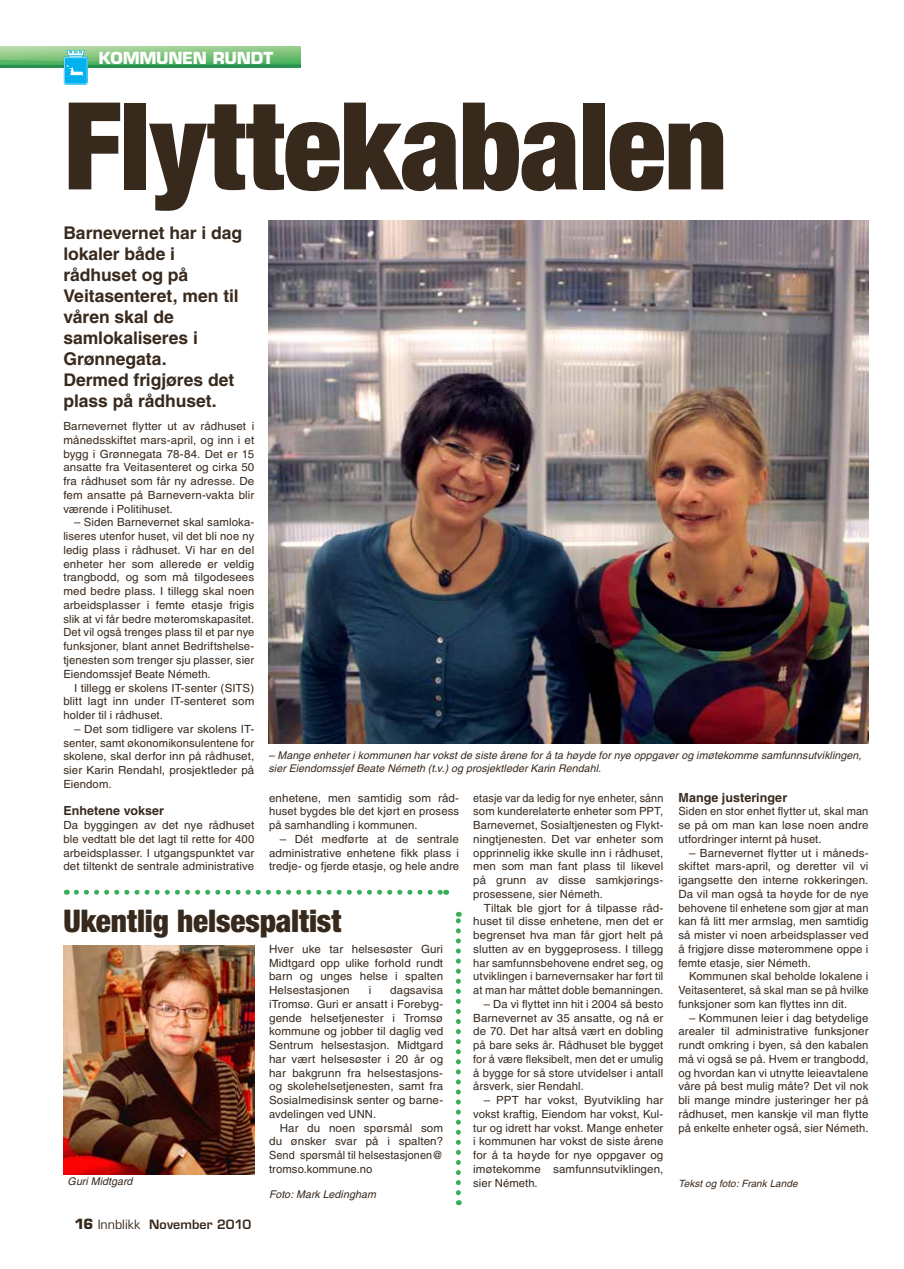
<style>
.page{position:relative;width:904px;height:1269px;background:#fff}
.page>*{position:absolute;margin:0;border:0;box-sizing:border-box;transform-origin:0 0}
.t1{font:900 condensed 121.5px "Helvetica Neue";letter-spacing:-.01em;color:#38291d}
.t2{font:900 condensed 31.25px "Helvetica Neue";letter-spacing:-.005em;color:#38291d}
.t3{font:700 17.5px/21px "Helvetica";color:#38291d}
.t4{font:700 16.25px "Eurostile";letter-spacing:-.02em;color:#fff}
.t5{font:700 12.5px "Helvetica";letter-spacing:.005em;color:#38291d}
.t6{font:600 12.5px "Eurostile";letter-spacing:.005em;color:#38291d}
.t7{font:11.25px/13.8px "Helvetica";letter-spacing:.01em;color:#38291d;text-align:justify}
.t8{font:11.25px/13.8px "Helvetica";letter-spacing:.01em;color:#38291d;text-align:justify;scale:.96 1}
.t9{font:italic 10.62px/12.8px "Helvetica";letter-spacing:.005em;color:#38291d}
.t10{font:italic 10px "Helvetica";letter-spacing:.005em;color:#38291d}
.s1{font-weight:700;font-size:13.75px}
.s2{font-weight:400}
</style>
<div class="page">
<svg style="left:76px;top:889px;width:370px;height:5px"></svg>
<svg style="left:456px;top:911px;width:5px;height:281px"></svg>
<img style="left:268px;top:220px;width:600px;height:524px">
<img style="left:64px;top:945px;width:190px;height:229px">
<div style="left:0;top:46px;width:301px;height:22px;background:linear-gradient(to right,#b4daa8,#93cb8a)"></div>
<svg style="left:0;top:50px;width:301px;height:35px"></svg>
<h3 class="t4" style="left:99px;top:47px;width:28px">KOMMUN</h3>
<h3 class="t4" style="left:182px;top:47px;width:92px">EN RUNDT</h3>
<h1 class="t1" style="left:63px;top:71px;width:665px">Flyttekabalen</h1>
<h3 class="t3" style="left:63px;top:222px;width:180px">Barnevernet har i dag lokaler både i rådhuset og på<br>Veitasenteret, men til våren skal de samlokaliseres i<br>Grønnegata.<br>Dermed frigjøres det plass på rådhuset.</h3>
<p class="t7" style="left:63px;top:419px;width:192px">Barnevernet flytter ut av rådhuset i månedsskiftet mars-april, og inn i et bygg i Grønnegata 78-84. Det er 15 ansatte fra Veitasenteret og cirka 50 fra rådhuset som får ny adresse. De fem ansatte på Barnevern-vakta blir værende i Politihuset.</p>
<p class="t7" style="left:63px;top:515px;width:192px;text-indent:11px">– Siden Barnevernet skal samloka&shy;liseres utenfor huset, vil det bli noe ny ledig plass i rådhuset. Vi har en del enheter her som allerede er veldig trangbodd, og som må tilgodesees med bedre plass. I tillegg skal noen arbeidsplasser i femte etasje frigis slik at vi får bedre møteromskapasitet.<br>Det vil også trenges plass til et par nye funksjoner, blant annet Bedriftshelse&shy;tjenesten som trenger sju plasser, sier Eiendomssjef Beate Németh.</p>
<p class="t7" style="left:63px;top:680px;width:192px;text-indent:11px">I tillegg er skolens IT-senter (SITS) blitt lagt inn under IT-senteret som holder til i rådhuset.</p>
<p class="t7" style="left:63px;top:722px;width:192px;text-indent:11px">– Det som tidligere var skolens IT&shy;senter, samt økonomikonsulentene for skolene, skal derfor inn på rådhuset, sier Karin Rendahl, prosjektleder på Eiendom.</p>
<p class="t5" style="left:63px;top:803px;width:102px">Enhetene vokser</p>
<p class="t7" style="left:63px;top:818px;width:192px">Da byggingen av det nye rådhuset ble vedtatt ble det lagt til rette for 400 arbeidsplasser. I utgangspunktet var det tiltenkt de sentrale administrative</p>
<h2 class="t2" style="left:63px;top:901px;width:279px">Ukentlig helsespaltist</h2>
<p class="t7" style="left:269px;top:942px;width:176px">Hver uke tar helsesøster Guri Midtgard opp ulike forhold rundt barn og unges helse i spalten Helsestasjonen</p>
<p class="t9" style="left:268px;top:749px;width:594px">– Mange enheter i kommunen har vokst de siste årene for å ta høyde for nye oppgaver og imøtekomme samfunnsutviklingen, sier Eiendomssjef Beate Németh (t.v.) og prosjektleder Karin Rendahl.</p>
<p class="t5" style="left:678px;top:789px;width:110px">Mange justeringer</p>
<p class="t7" style="left:678px;top:804px;width:192px">Siden en stor enhet flytter ut, skal man se på om man kan løse noen andre utfordringer internt på huset.</p>
<p class="t7" style="left:678px;top:845px;width:192px;text-indent:11px">– Barnevernet flytter ut i måneds&shy;skiftet mars-april, og deretter vil vi igangsette den interne rokkeringen.<br>Da vil man også ta høyde for de nye behovene til enhetene som gjør at man kan få litt mer armslag, men samtidig så mister vi noen arbeidsplasser ved å frigjøre disse møterommene oppe i femte etasje, sier Németh.</p>
<p class="t7" style="left:678px;top:969px;width:192px;text-indent:11px">Kommunen skal beholde lokalene i Veitasenteret, så skal man se på hvilke funksjoner som kan flyttes inn dit.</p>
<p class="t7" style="left:678px;top:1010px;width:192px;text-indent:11px">– Kommunen leier i dag betydelige arealer til administrative funksjoner rundt omkring i byen, så den kabalen må vi også se på. Hvem er trangbodd, og hvordan kan vi utnytte leieavtalene våre på best mulig måte? Det vil nok bli mange mindre justeringer her på rådhuset, men kanskje vil man flytte på enkelte enheter også, sier Németh.</p>
<p class="t7" style="left:269px;top:790px;width:191px">enhetene, men samtidig som råd&shy;huset bygdes ble det kjørt en prosess på samhandling i kommunen.</p>
<p class="t7" style="left:269px;top:832px;width:191px;text-indent:11px">– Dét medførte at de sentrale administrative enhetene fikk plass i tredje- og fjerde etasje, og hele andre</p>
<p class="t8" style="left:473px;top:790px;width:199px">etasje var da ledig for nye enheter, sånn som kunderelaterte enheter som PPT, Barnevernet, Sosialtjenesten og Flykt&shy;ningtjenesten. Det var enheter som opprinnelig ikke skulle inn i rådhuset, men som man fant plass til likevel på grunn av disse samkjørings&shy;prosessene, sier Németh.</p>
<p class="t7" style="left:473px;top:900px;width:192px;text-indent:11px">Tiltak ble gjort for å tilpasse råd&shy;huset til disse enhetene, men det er begrenset hva man får gjort helt på slutten av en byggeprosess. I tillegg har samfunnsbehovene endret seg, og utviklingen i barnevernsaker har ført til at man har måttet doble bemanningen.</p>
<p class="t7" style="left:473px;top:997px;width:192px;text-indent:11px">– Da vi flyttet inn hit i 2004 så besto Barnevernet av 35 ansatte, og nå er de 70. Det har altså vært en dobling på bare seks år. Rådhuset ble bygget for å være fleksibelt, men det er umulig å bygge for så store utvidelser i antall årsverk, sier Rendahl.</p>
<p class="t7" style="left:473px;top:1093px;width:192px;text-indent:11px">– PPT har vokst, Byutvikling har vokst kraftig, Eiendom har vokst, Kul&shy;tur og idrett har vokst. Mange enheter i kommunen har vokst de siste årene for å ta høyde for nye oppgaver og imøtekomme samfunnsutviklingen, sier Németh.</p>
<p class="t7" style="left:269px;top:983px;width:176px;text-indent:121px">dagsavisa iTromsø. Guri er ansatt i Forebyg&shy;gende helsetjenester i Tromsø kommune og jobber til daglig ved Sentrum helsestasjon. Midtgard har vært helsesøster i 20 år og har bakgrunn fra helsestasjons&shy;og skolehelsetjenesten, samt fra Sosialmedisinsk senter og barne&shy;avdelingen ved UNN.</p>
<p class="t7" style="left:269px;top:1120px;width:176px;text-indent:11px">Har du noen spørsmål som du ønsker svar på i spalten?<br>Send spørsmål til helsestasjonen@ tromso.kommune.no</p>
<p class="t9" style="left:269px;top:1188px;width:108px">Foto: Mark Ledingham</p>
<p class="t7" style="left:369px;top:983px;width:4px">i</p>
<p class="t9" style="left:68px;top:1174px;width:66px">Guri Midtgard</p>
<p class="t10" style="left:678px;top:1177px;width:121px">Tekst og foto: Frank Lande</p>
<p class="t6" style="left:74px;top:1216px;width:178px"><span class="s1">16</span> <span class="s2">Innblikk</span> November 2010</p>
</div>
